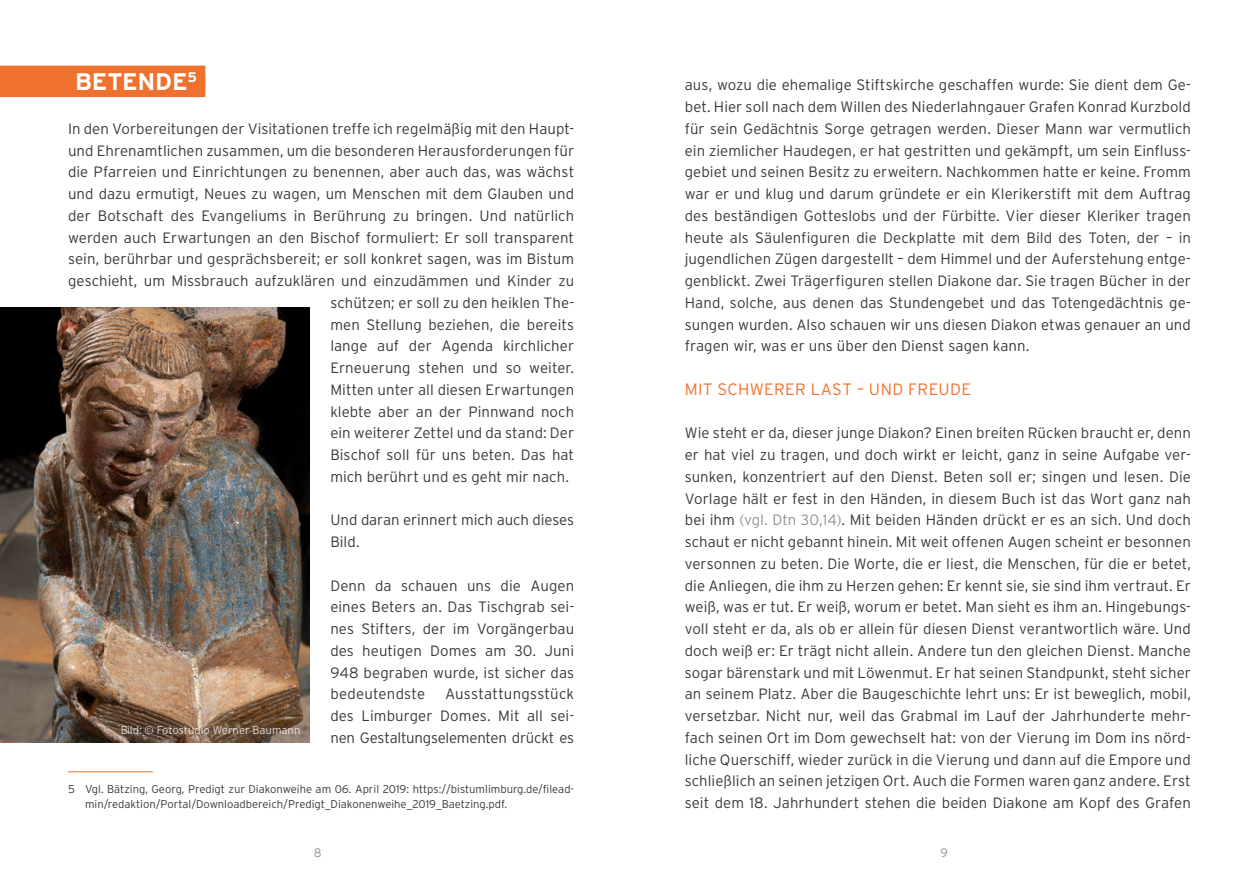
<style>
.page{position:relative;width:1259px;height:893px;background:#fff}
.page>*{position:absolute;margin:0;border:0;box-sizing:border-box;transform-origin:0 0}
.t1{font:700 24px "Interstate";letter-spacing:-.01em;color:#fff}
.t2{font:300 16.5px "Interstate";letter-spacing:.02em;color:#ee722e}
.t3{font:300 15px/21.8px "Interstate";letter-spacing:.005em;color:#3a3a39;text-align:justify}
.t4{font:300 12.3px "Interstate";color:#919291}
.t5{font:300 11.25px/15px "Interstate";color:#3a3a39}
.t6{font:300 11.25px "Interstate";color:#fff}
.s1{color:#919291}
</style>
<div class="page">
<div style="left:0;top:66px;width:205px;height:31px;background:#ee722e"></div>
<hr style="left:68px;top:771px;width:85px;height:1px;background:#ee722e">
<img style="left:0;top:308px;width:309px;height:435px">
<h1 class="t1" style="left:75px;top:68px;width:123px">BETENDE<sup>5</sup></h1>
<p class="t3" style="left:68px;top:117px;width:508px">In den Vorbereitungen der Visitationen treffe ich regelmäßig mit den Haupt-</p>
<p class="t3" style="left:68px;top:139px;width:507px">und Ehrenamtlichen zusammen, um die besonderen Herausforderungen für</p>
<p class="t3" style="left:68px;top:161px;width:508px">die Pfarreien und Einrichtungen zu benennen, aber auch das, was wächst</p>
<p class="t3" style="left:68px;top:183px;width:507px">und dazu ermutigt, Neues zu wagen, um Menschen mit dem Glauben und</p>
<p class="t3" style="left:68px;top:204px;width:507px">der Botschaft des Evangeliums in Berührung zu bringen. Und natürlich</p>
<p class="t3" style="left:68px;top:226px;width:507px">werden auch Erwartungen an den Bischof formuliert: Er soll transparent</p>
<p class="t3" style="left:68px;top:248px;width:507px">sein, berührbar und gesprächsbereit; er soll konkret sagen, was im Bistum</p>
<p class="t3" style="left:68px;top:270px;width:507px">geschieht, um Missbrauch aufzuklären und einzudämmen und Kinder zu</p>
<p class="t3" style="left:330px;top:291px;width:245px">schützen; er soll zu den heiklen The-</p>
<p class="t3" style="left:330px;top:313px;width:245px">men Stellung beziehen, die bereits</p>
<p class="t3" style="left:330px;top:335px;width:245px">lange auf der Agenda kirchlicher</p>
<p class="t3" style="left:330px;top:357px;width:245px">Erneuerung stehen und so weiter.</p>
<p class="t3" style="left:330px;top:378px;width:245px">Mitten unter all diesen Erwartungen</p>
<p class="t3" style="left:330px;top:400px;width:245px">klebte aber an der Pinnwand noch</p>
<p class="t3" style="left:330px;top:422px;width:245px">ein weiterer Zettel und da stand: Der</p>
<p class="t3" style="left:330px;top:444px;width:245px">Bischof soll für uns beten. Das hat</p>
<p class="t3" style="left:330px;top:465px;width:240px">mich berührt und es geht mir nach.</p>
<p class="t3" style="left:330px;top:509px;width:245px">Und daran erinnert mich auch dieses<br>Bild.</p>
<p class="t3" style="left:330px;top:574px;width:245px">Denn da schauen uns die Augen eines Beters an. Das Tischgrab sei&shy;nes Stifters, der im Vorgängerbau des heutigen Domes am 30. Juni 948 begraben wurde, ist sicher das bedeutendste</p>
<p class="t3" style="left:330px;top:683px;width:245px;text-indent:115px">Ausstattungsstück des Limburger Domes. Mit all sei&shy;nen Gestaltungselementen drückt es</p>
<p class="t5" style="left:85px;top:781px;width:491px;text-indent:-17px">5 Vgl. Bätzing, Georg, Predigt zur Diakonweihe am 06. April 2019: https://bistumlimburg.de/filead&shy;min/redaktion/Portal/Downloadbereich/Predigt_Diakonenweihe_2019_Baetzing.pdf.</p>
<p class="t6" style="left:120px;top:724px;width:182px">Bild: © Fotostudio Werner Baumann</p>
<p class="t3" style="left:685px;top:74px;width:508px">aus, wozu die ehemalige Stiftskirche geschaffen wurde: Sie dient dem Ge&shy;bet. Hier soll nach dem Willen des Niederlahngauer Grafen Konrad Kurzbold für sein Gedächtnis Sorge getragen werden. Dieser Mann war vermutlich ein ziemlicher Haudegen, er hat gestritten und gekämpft, um sein Einfluss&shy;gebiet und seinen Besitz zu erweitern. Nachkommen hatte er keine. Fromm war er und klug und darum gründete er ein Klerikerstift mit dem Auftrag des beständigen Gotteslobs und der Fürbitte. Vier dieser Kleriker tragen heute als Säulenfiguren die Deckplatte mit dem Bild des Toten, der – in jugendlichen Zügen dargestellt – dem Himmel und der Auferstehung entge&shy;genblickt. Zwei Trägerfiguren stellen Diakone dar. Sie tragen Bücher in der Hand, solche, aus denen das Stundengebet und das Totengedächtnis ge&shy;sungen wurden. Also schauen wir uns diesen Diakon etwas genauer an und fragen wir, was er uns über den Dienst sagen kann.</p>
<p class="t2" style="left:685px;top:380px;width:288px">MIT SCHWERER LAST – UND FREUDE</p>
<p class="t3" style="left:685px;top:422px;width:508px">Wie steht er da, dieser junge Diakon? Einen breiten Rücken braucht er, denn er hat viel zu tragen, und doch wirkt er leicht, ganz in seine Aufgabe ver&shy;sunken, konzentriert auf den Dienst. Beten soll er; singen und lesen. Die Vorlage hält er fest in den Händen, in diesem Buch ist das Wort ganz nah bei ihm <span class="s1">(vgl. Dtn 30,14)</span>. Mit beiden Händen drückt er es an sich. Und doch schaut er nicht gebannt hinein. Mit weit offenen Augen scheint er besonnen versonnen zu beten. Die Worte, die er liest, die Menschen, für die er betet, die Anliegen, die ihm zu Herzen gehen: Er kennt sie, sie sind ihm vertraut. Er weiß, was er tut. Er weiß, worum er betet. Man sieht es ihm an. Hingebungs&shy;voll steht er da, als ob er allein für diesen Dienst verantwortlich wäre. Und doch weiß er: Er trägt nicht allein. Andere tun den gleichen Dienst. Manche sogar bärenstark und mit Löwenmut. Er hat seinen Standpunkt, steht sicher an seinem Platz. Aber die Baugeschichte lehrt uns: Er ist beweglich, mobil, versetzbar. Nicht nur, weil das Grabmal im Lauf der Jahrhunderte mehr&shy;fach seinen Ort im Dom gewechselt hat: von der Vierung im Dom ins nörd&shy;liche Querschiff, wieder zurück in die Vierung und dann auf die Empore und schließlich an seinen jetzigen Ort. Auch die Formen waren ganz andere. Erst seit dem 18. Jahrhundert stehen die beiden Diakone am Kopf des Grafen</p>
<p class="t4" style="left:314px;top:846px;width:9px">8</p>
<p class="t4" style="left:940px;top:846px;width:9px">9</p>
</div>
